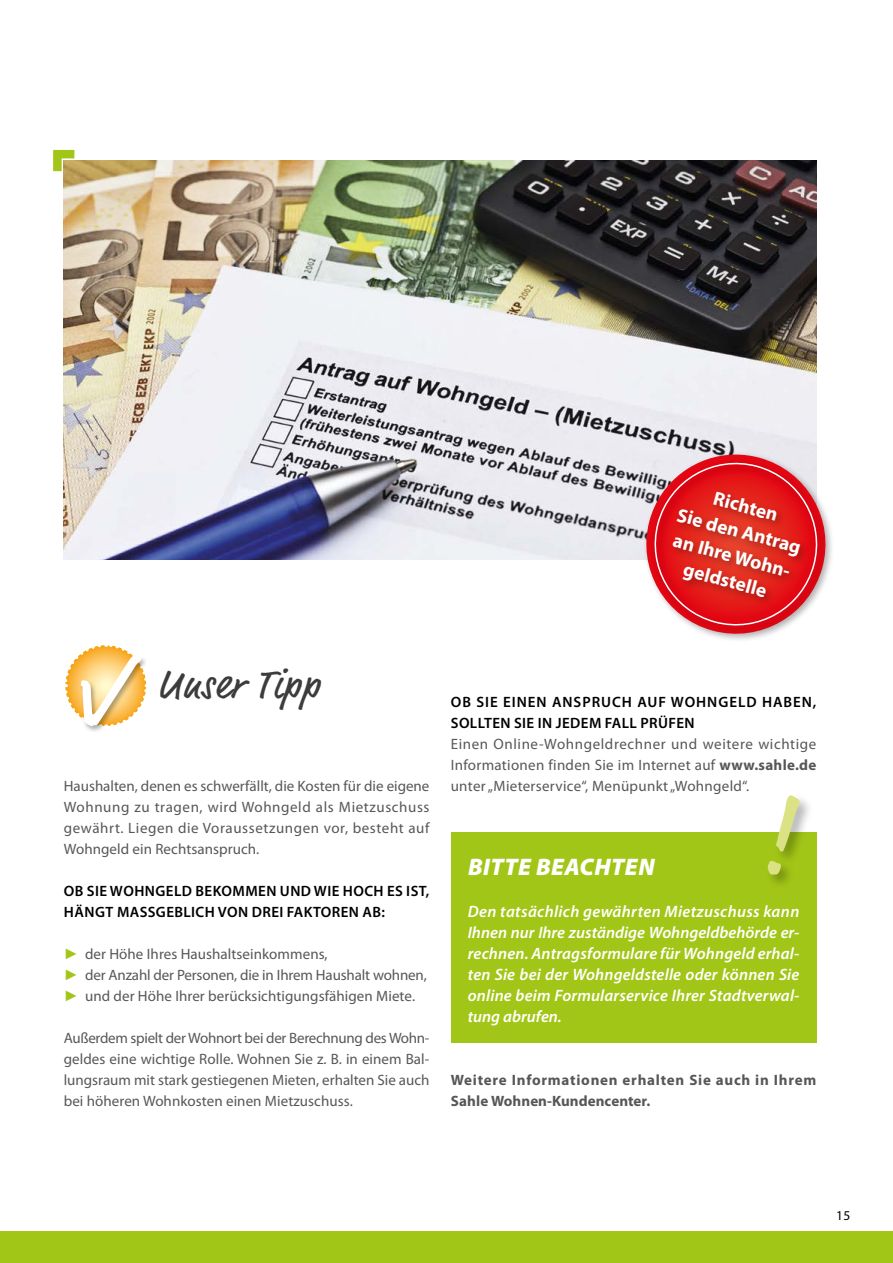
<style>
.page{position:relative;width:893px;height:1263px;background:#fff}
.page>*{position:absolute;margin:0;border:0;box-sizing:border-box;transform-origin:0 0}
.t1{font:42px "Market Pro";letter-spacing:.02em;color:#3c3c3b}
.t2{font:italic 900 24px "Myriad Pro";letter-spacing:.02em;color:#fff}
.t3{font:700 19.5px/25.5px "Myriad Pro";color:#fff;text-align:center}
.t4{font:italic 600 16.5px/21px "Myriad Pro";letter-spacing:.01em;color:#fff;text-align:justify}
.t5{font:15px/21px "Myriad Pro";letter-spacing:.005em;color:#575756;text-align:justify}
.t6{font:600 15px/21px "Myriad Pro";letter-spacing:.03em;color:#000}
.t7{font:700 15px/21px "Myriad Pro";letter-spacing:.045em;color:#575756}
.t8{font:600 15px/21px "Myriad Pro";letter-spacing:.065em;color:#000}
.t9{font:13.5px "Myriad Pro";color:#000}
.s1{font-family:"Arial";font-style:italic;color:#a2c617}
.s2{font-weight:700}
</style>
<div class="page">
<div style="left:0;top:1231px;width:893px;height:32px;background:#a2c617"></div>
<img style="left:64px;top:161px;width:752px;height:399px">
<svg style="left:53px;top:150px;width:21px;height:21px"></svg>
<svg style="left:637px;top:453px;width:195px;height:187px"></svg>
<div style="left:451px;top:832px;width:365px;height:210px;background:#a2c617"></div>
<div style="left:765px;top:793px;width:49px;height:97px;background:#000;opacity:.3"></div>
<svg style="left:768px;top:795px;width:31px;height:79px"></svg>
<div style="left:80px;top:655px;width:68px;height:78px;background:#000;opacity:.3"></div>
<svg style="left:65px;top:645px;width:83px;height:84px"></svg>
<h3 class="t3" style="left:688px;top:477px;width:129px;rotate:15deg">Richten<br>Sie den Antrag an Ihre Wohn&shy;geldstelle</h3>
<h1 class="t1" style="left:157px;top:656px;width:165px">Unser Tipp</h1>
<p class="t5" style="left:64px;top:775px;width:367px">Haushalten, denen es schwerfällt, die Kosten für die eigene Wohnung zu tragen, wird Wohngeld als Mietzuschuss gewährt. Liegen die Voraussetzungen vor, besteht auf Wohngeld ein Rechtsanspruch.</p>
<p class="t6" style="left:64px;top:880px;width:367px">OB SIE WOHNGELD BEKOMMEN UND WIE HOCH ES IST,<br>HÄNGT MASSGEBLICH VON DREI FAKTOREN AB:</p>
<p class="t5" style="left:64px;top:943px;width:365px;text-align:left"><span class="s1">►</span> der Höhe Ihres Haushaltseinkommens,<br><span class="s1">►</span> der Anzahl der Personen, die in Ihrem Haushalt wohnen, <span class="s1">►</span> und der Höhe Ihrer berücksichtigungsfähigen Miete.</p>
<p class="t5" style="left:64px;top:1027px;width:367px">Außerdem spielt der Wohnort bei der Berechnung des Wohn&shy;geldes eine wichtige Rolle. Wohnen Sie z. B. in einem Bal&shy;lungsraum mit stark gestiegenen Mieten, erhalten Sie auch bei höheren Wohnkosten einen Mietzuschuss.</p>
<p class="t8" style="left:451px;top:691px;width:367px">OB SIE EINEN ANSPRUCH AUF WOHNGELD HABEN,<br>SOLLTEN SIE IN JEDEM FALL PRÜFEN</p>
<p class="t5" style="left:451px;top:733px;width:367px">Einen Online-Wohngeldrechner und weitere wichtige Informationen finden Sie im Internet auf <span class="s2">www.sahle.de </span>unter „Mieterservice“, Menüpunkt „Wohngeld“.</p>
<h2 class="t2" style="left:468px;top:850px;width:188px">BITTE BEACHTEN</h2>
<p class="t4" style="left:468px;top:900px;width:333px">Den tatsächlich gewährten Mietzuschuss kann Ihnen nur Ihre zuständige Wohngeldbehörde er&shy;rechnen. Antragsformulare für Wohngeld erhal&shy;ten Sie bei der Wohngeldstelle oder können Sie online beim Formularservice Ihrer Stadtverwal&shy;tung abrufen.</p>
<p class="t7" style="left:451px;top:1068px;width:367px">Weitere Informationen erhalten Sie auch in Ihrem<br>Sahle Wohnen-Kundencenter.</p>
<p class="t9" style="left:836px;top:1207px;width:16px">15</p>
</div>
